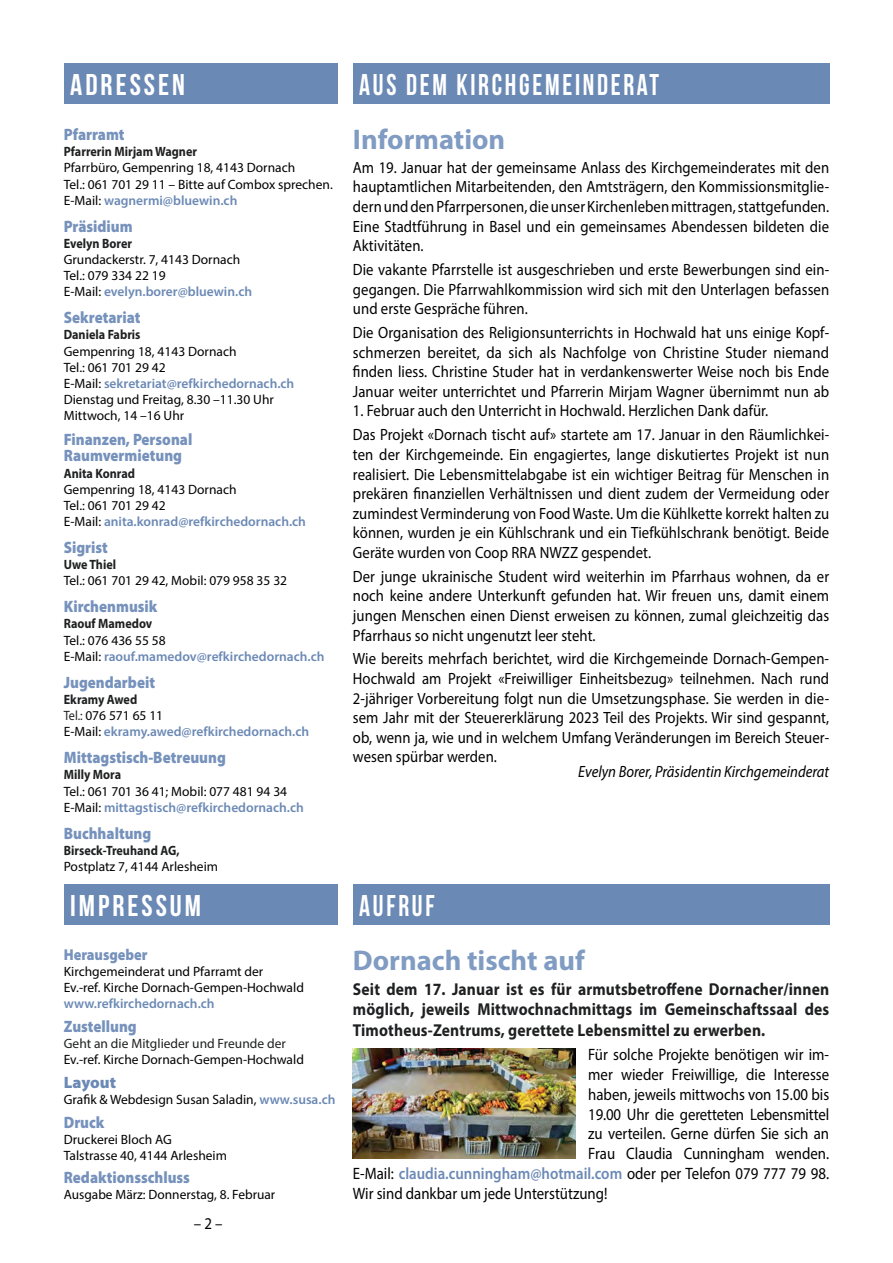
<style>
.page{position:relative;width:893px;height:1263px;background:#fff}
.page>*{position:absolute;margin:0;border:0;box-sizing:border-box;transform-origin:0 0}
.t1{font:30px "Bebas Neue";letter-spacing:.1em;color:#fff;scale:.9 1}
.t2{font:30px "Bebas Neue";letter-spacing:.1em;color:#fff}
.t3{font:700 28.5px "Myriad Pro";color:#819cc3}
.t4{font:700 17.25px/20.7px "Myriad Pro";letter-spacing:.01em;color:#1f2021;text-align:justify;scale:.9 1}
.t5{font:16.5px "Myriad Pro";color:#000;scale:.9 1}
.t6{font:900 16.5px/16.2px "Myriad Pro";color:#7692bc;scale:.9 1}
.t7{font:900 16.5px "Myriad Pro";color:#6b89b5}
.t8{font:16.35px/19.6px "Myriad Pro";letter-spacing:.005em;color:#000;text-align:justify;scale:.9 1}
.t9{font:italic 16.35px "Myriad Pro";color:#000;scale:.9 1}
.t10{font:900 15.75px "Myriad Pro";color:#7692bc;scale:.9 1}
.t11{font:13.5px/16.2px "Myriad Pro";color:#000}
.t12{font:600 13.5px/16.2px "Myriad Pro";color:#6b89b5}
.t13{font:700 13.5px "Myriad Pro";color:#1f2021;scale:.9 1}
.t14{font:13.5px "Myriad Pro";color:#1f2021}
.s1{font-weight:600;color:#6b89b5}
.s2{font-weight:400;color:#000}
.s3{font-weight:700;color:#1f2021}
.s4{font-weight:400;color:#1f2021}
</style>
<div class="page">
<div style="left:64px;top:64px;width:273px;height:40px;background:#6b89b5"></div>
<div style="left:64px;top:884px;width:273px;height:41px;background:#6b89b5"></div>
<div style="left:353px;top:64px;width:476px;height:40px;background:#6b89b5"></div>
<div style="left:353px;top:884px;width:476px;height:41px;background:#6b89b5"></div>
<img style="left:353px;top:1048px;width:222px;height:110px">
<h1 class="t2" style="left:70px;top:68px;width:116px">ADRESSEN</h1>
<p class="t6" style="left:64px;top:126px;width:69px">Pfarramt</p>
<p class="t13" style="left:64px;top:143px;width:150px">Pfarrerin Mirjam Wagner</p>
<p class="t11" style="left:64px;top:159px;width:271px">Pfarrbüro, Gempenring 18, 4143 Dornach<br>Tel.: 061 701 29 11 – Bitte auf Combox sprechen.<br>E-Mail: <span class="s1">wagnermi@bluewin.ch</span></p>
<p class="t6" style="left:64px;top:217px;width:78px">Präsidium</p>
<p class="t13" style="left:64px;top:234px;width:77px">Evelyn Borer</p>
<p class="t11" style="left:64px;top:251px;width:190px">Grundackerstr. 7, 4143 Dornach<br>Tel.: 079 334 22 19<br>E-Mail: <span class="s1">evelyn.borer@bluewin.ch</span></p>
<p class="t6" style="left:64px;top:309px;width:87px">Sekretariat</p>
<p class="t13" style="left:64px;top:326px;width:87px">Daniela Fabris</p>
<p class="t11" style="left:64px;top:343px;width:232px">Gempenring 18, 4143 Dornach<br>Tel.: 061 701 29 42<br>E-Mail: <span class="s1">sekretariat@refkirchedornach.ch<br></span>Dienstag und Freitag, 8.30 –11.30 Uhr<br>Mittwoch, 14 –16 Uhr</p>
<p class="t6" style="left:64px;top:431px;width:144px">Finanzen, Personal<br>Raumvermietung</p>
<p class="t13" style="left:64px;top:464px;width:81px">Anita Konrad</p>
<p class="t11" style="left:64px;top:481px;width:244px">Gempenring 18, 4143 Dornach<br>Tel.: 061 701 29 42<br>E-Mail: <span class="s1">anita.konrad@refkirchedornach.ch</span></p>
<p class="t6" style="left:64px;top:539px;width:51px">Sigrist</p>
<p class="t13" style="left:64px;top:556px;width:60px">Uwe Thiel</p>
<p class="t11" style="left:64px;top:572px;width:225px">Tel.: 061 701 29 42, Mobil: 079 958 35 32</p>
<p class="t6" style="left:64px;top:598px;width:106px">Kirchenmusik</p>
<p class="t13" style="left:64px;top:615px;width:100px">Raouf Mamedov</p>
<p class="t12" style="left:64px;top:632px;width:262px"><span class="s2">Tel.: 076 436 55 58<br>E-Mail:</span> raouf.mamedov@refkirchedornach.ch</p>
<p class="t6" style="left:64px;top:673px;width:103px">Jugendarbeit</p>
<p class="t12" style="left:64px;top:691px;width:247px"><span class="s3">Ekramy Awed<br></span><span class="s4">Tel.:</span> <span class="s2">076 571 65 11<br>E-Mail:</span> ekramy.awed@refkirchedornach.ch</p>
<p class="t6" style="left:64px;top:749px;width:182px">Mittagstisch-Betreuung</p>
<p class="t13" style="left:64px;top:766px;width:65px">Milly Mora</p>
<p class="t11" style="left:64px;top:783px;width:242px">Tel.: 061 701 36 41; Mobil: 077 481 94 34<br>E-Mail: <span class="s1">mittagstisch@refkirchedornach.ch</span></p>
<p class="t6" style="left:64px;top:824px;width:99px">Buchhaltung</p>
<p class="t13" style="left:64px;top:841px;width:130px">Birseck-Treuhand AG,</p>
<p class="t11" style="left:64px;top:858px;width:156px">Postplatz 7, 4144 Arlesheim</p>
<h1 class="t2" style="left:70px;top:889px;width:132px">IMPRESSUM</h1>
<p class="t10" style="left:64px;top:944px;width:95px">Herausgeber</p>
<p class="t11" style="left:64px;top:963px;width:242px">Kirchgemeinderat und Pfarramt der<br>Ev.-ref. Kirche Dornach-Gempen-Hochwald</p>
<p class="t12" style="left:64px;top:995px;width:152px">www.refkirchedornach.ch</p>
<p class="t6" style="left:64px;top:1018px;width:83px">Zustellung</p>
<p class="t14" style="left:64px;top:1035px;width:224px">Geht an die Mitglieder und Freunde der</p>
<p class="t11" style="left:64px;top:1051px;width:242px">Ev.-ref. Kirche Dornach-Gempen-Hochwald</p>
<p class="t7" style="left:64px;top:1071px;width:54px">Layout</p>
<p class="t11" style="left:64px;top:1091px;width:273px">Grafik &amp; Webdesign Susan Saladin, <span class="s1">www.susa.ch</span></p>
<p class="t6" style="left:64px;top:1113px;width:47px">Druck</p>
<p class="t11" style="left:64px;top:1131px;width:165px">Druckerei Bloch AG<br>Talstrasse 40, 4144 Arlesheim</p>
<p class="t6" style="left:64px;top:1169px;width:142px">Redaktionsschluss</p>
<p class="t11" style="left:64px;top:1186px;width:213px">Ausgabe März: Donnerstag, 8. Februar</p>
<p class="t5" style="left:194px;top:1213px;width:33px">– 2 –</p>
<h1 class="t1" style="left:359px;top:68px;width:335px">AUS DEM KIRCHGEMEINDERAT</h1>
<h2 class="t3" style="left:353px;top:121px;width:154px">Information</h2>
<p class="t8" style="left:353px;top:157px;width:531px">Am 19. Januar hat der gemeinsame Anlass des Kirchgemeinderates mit den hauptamtlichen Mitarbeitenden, den Amtsträgern, den Kommissionsmitglie&shy;dern und den Pfarrpersonen, die unser Kirchenleben mittragen, stattgefunden.<br>Eine Stadtführung in Basel und ein gemeinsames Abendessen bildeten die Aktivitäten.</p>
<p class="t8" style="left:353px;top:259px;width:531px">Die vakante Pfarrstelle ist ausgeschrieben und erste Bewerbungen sind ein&shy;gegangen. Die Pfarrwahlkommission wird sich mit den Unterlagen befassen und erste Gespräche führen.</p>
<p class="t8" style="left:353px;top:322px;width:531px">Die Organisation des Religionsunterrichts in Hochwald hat uns einige Kopf&shy;schmerzen bereitet, da sich als Nachfolge von Christine Studer niemand finden liess. Christine Studer hat in verdankenswerter Weise noch bis Ende Januar weiter unterrichtet und Pfarrerin Mirjam Wagner übernimmt nun ab</p>
<p class="t8" style="left:353px;top:399px;width:531px;line-height:23.9px">1. Februar auch den Unterricht in Hochwald. Herzlichen Dank dafür.<br>Das Projekt «Dornach tischt auf» startete am 17. Januar in den Räumlichkei-</p>
<p class="t8" style="left:353px;top:444px;width:531px">ten der Kirchgemeinde. Ein engagiertes, lange diskutiertes Projekt ist nun realisiert. Die Lebensmittelabgabe ist ein wichtiger Beitrag für Menschen in prekären finanziellen Verhältnissen und dient zudem der Vermeidung oder zumindest Verminderung von Food Waste. Um die Kühlkette korrekt halten zu können, wurden je ein Kühlschrank und ein Tiefkühlschrank benötigt. Beide Geräte wurden von Coop RRA NWZZ gespendet.</p>
<p class="t8" style="left:353px;top:566px;width:531px">Der junge ukrainische Student wird weiterhin im Pfarrhaus wohnen, da er noch keine andere Unterkunft gefunden hat. Wir freuen uns, damit einem jungen Menschen einen Dienst erweisen zu können, zumal gleichzeitig das Pfarrhaus so nicht ungenutzt leer steht.</p>
<p class="t8" style="left:353px;top:649px;width:531px">Wie bereits mehrfach berichtet, wird die Kirchgemeinde Dornach-Gempen-Hochwald am Projekt «Freiwilliger Einheitsbezug» teilnehmen. Nach rund 2-jähriger Vorbereitung folgt nun die Umsetzungsphase. Sie werden in die&shy;sem Jahr mit der Steuererklärung 2023 Teil des Projekts. Wir sind gespannt, ob, wenn ja, wie und in welchem Umfang Veränderungen im Bereich Steuer&shy;wesen spürbar werden.</p>
<p class="t9" style="left:578px;top:762px;width:280px">Evelyn Borer, Präsidentin Kirchgemeinderat</p>
<h1 class="t1" style="left:359px;top:889px;width:85px">AUFRUF</h1>
<h2 class="t3" style="left:353px;top:941px;width:233px">Dornach tischt auf</h2>
<p class="t4" style="left:353px;top:978px;width:531px">Seit dem 17. Januar ist es für armutsbetroffene Dornacher/innen möglich, jeweils Mittwochnachmittags im Gemeinschaftssaal des Timotheus-Zentrums, gerettete Lebensmittel zu erwerben.</p>
<p class="t5" style="left:588px;top:1044px;width:269px">Für solche Projekte benötigen wir im-</p>
<p class="t5" style="left:588px;top:1064px;width:269px">mer wieder Freiwillige, die Interesse</p>
<p class="t5" style="left:588px;top:1084px;width:269px">haben, jeweils mittwochs von 15.00 bis</p>
<p class="t5" style="left:588px;top:1104px;width:269px">19.00 Uhr die geretteten Lebensmittel</p>
<p class="t5" style="left:588px;top:1123px;width:269px">zu verteilen. Gerne dürfen Sie sich an</p>
<p class="t5" style="left:588px;top:1143px;width:269px">Frau Claudia Cunningham wenden.</p>
<p class="t5" style="left:353px;top:1163px;width:531px">E-Mail: <span class="s1">claudia.cunningham@hotmail.com</span> oder per Telefon 079 777 79 98.</p>
<p class="t5" style="left:353px;top:1183px;width:284px">Wir sind dankbar um jede Unterstützung!</p>
</div>
